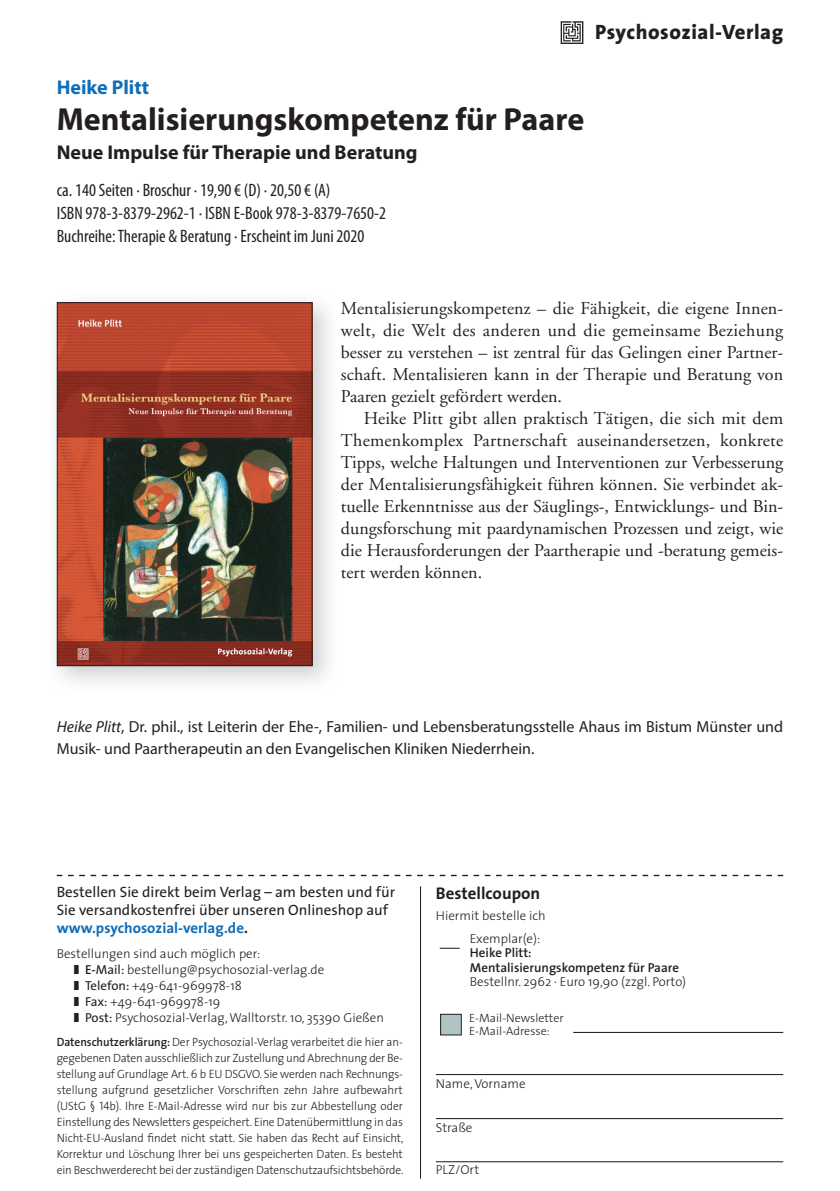
<style>
.page{position:relative;width:840px;height:1191px;background:#fff}
.page>*{position:absolute;margin:0;border:0;box-sizing:border-box;transform-origin:0 0}
.t1{font:700 32px "Myriad Pro";color:#231f20}
.t2{font:800 20.8px "The Sans";letter-spacing:.025em;color:#231f20}
.t3{font:700 20px "Myriad Pro";color:#231f20}
.t4{font:700 20px "Myriad Pro";color:#0f6eb8}
.t5{font:18px/22px "Adobe Garamond";color:#231f20;text-align:justify}
.t6{font:condensed 18px/23px "Myriad Pro";color:#231f20}
.t7{font:700 17px "The Sans";color:#231f20}
.t8{font:16px/22px "Myriad Pro";color:#231f20}
.t9{font:15px/18px "The Sans";color:#231f20}
.t10{font:300 13px/16px "The Sans";color:#231f20}
.t11{font:600 13px/14.4px "The Sans";color:#231f20}
.t12{font:300 12px/16px "The Sans";letter-spacing:-.015em;color:#231f20;text-align:justify;scale:.96 1}
.t13{font:300 12px/12.6px "The Sans";letter-spacing:-.015em;color:#231f20}
.s1{font-style:italic}
.s2{font-weight:700;color:#0f6eb8}
.s3{font-weight:700}
.s4{font-weight:600}
.s5{font-weight:400}
.s6{font-family:"The Sans Light Caps";font-weight:400}
</style>
<div class="page">
<img style="left:56px;top:302px;width:273px;height:380px">
<img style="left:59px;top:304px;width:251px;height:360px">
<div style="left:57px;top:302px;width:255px;height:364px;border:1px solid #231f20"></div>
<hr style="left:420px;top:886px;width:1px;height:292px;background:#231f20">
<hr style="left:435px;top:1161px;width:347px;height:1px;background:#231f20">
<hr style="left:435px;top:1118px;width:347px;height:1px;background:#231f20">
<hr style="left:435px;top:1074px;width:347px;height:1px;background:#231f20">
<svg style="left:439px;top:947px;width:20px;height:1px"></svg>
<div style="left:440px;top:1014px;width:21px;height:21px;background:#b0c4c4"></div>
<div style="left:440px;top:1014px;width:21px;height:21px;border:1px solid #231f20"></div>
<hr style="left:573px;top:1032px;width:209px;height:1px;background:#231f20">
<svg style="left:57px;top:874px;width:725px;height:2px"></svg>
<svg style="left:560px;top:21px;width:23px;height:23px"></svg>
<p class="t2" style="left:594px;top:14px;width:189px">Psychosozial-Verlag</p>
<p class="t4" style="left:57px;top:74px;width:94px">Heike Plitt</p>
<h1 class="t1" style="left:57px;top:98px;width:528px">Mentalisierungskompetenz für Paare</h1>
<p class="t3" style="left:57px;top:140px;width:362px">Neue Impulse für Therapie und Beratung</p>
<p class="t6" style="left:57px;top:178px;width:331px">ca. 140 Seiten · Broschur · 19,90 € (D) · 20,50 € (A)<br>ISBN 978-3-8379-2962-1 · ISBN E-Book 978-3-8379-7650-2<br>Buchreihe: Therapie &amp; Beratung · Erscheint im Juni 2020</p>
<p class="t5" style="left:341px;top:298px;width:443px">Mentalisierungskompetenz – die Fähigkeit, die eigene Innen&shy;welt, die Welt des anderen und die gemeinsame Beziehung besser zu verstehen – ist zentral für das Gelingen einer Partner&shy;schaft. Mentalisieren kann in der Therapie und Beratung von Paaren gezielt gefördert werden.</p>
<p class="t5" style="left:341px;top:408px;width:443px;text-indent:23px">Heike Plitt gibt allen praktisch Tätigen, die sich mit dem Themenkomplex Partnerschaft auseinandersetzen, konkrete Tipps, welche Haltungen und Interventionen zur Verbesserung der Mentalisierungsfähigkeit führen können. Sie verbindet ak&shy;tuelle Erkenntnisse aus der Säuglings-, Entwicklungs- und Bin&shy;dungsforschung mit paardynamischen Prozessen und zeigt, wie die Herausforderungen der Paartherapie und -beratung gemeis&shy;tert werden können.</p>
<p class="t8" style="left:57px;top:715px;width:727px"><span class="s1">Heike Plitt</span> , Dr. phil., ist Leiterin der Ehe-, Familien- und Lebensberatungsstelle Ahaus im Bistum Münster und<br>Musik- und Paartherapeutin an den Evangelischen Kliniken Niederrhein.</p>
<p class="t9" style="left:57px;top:882px;width:339px">Bestellen Sie direkt beim Verlag – am besten und für<br>Sie versandkostenfrei über unseren Onlineshop auf <span class="s2">www.psychosozial-verlag.de</span><span class="s3">.</span></p>
<p class="t10" style="left:74px;top:945px;width:311px;text-indent:-17px">Bestellungen sind auch möglich per:<br>❚ <span class="s4">E-</span><span class="s5">Mail:</span> bestellung@psychosozial-verlag.de<br>❚ <span class="s5">Telefon:</span> +49-641-969978-18<br>❚ <span class="s5">Fax:</span> +49-641-969978-19<br>❚ <span class="s5">Post:</span> Psychosozial-Verlag, Walltorstr. 10, 35390 Gießen</p>
<p class="t12" style="left:57px;top:1033px;width:362px"><span class="s4">Datenschutzerklärung:</span> Der Psychosozial-Verlag verarbeitet die hier an&shy;gegebenen Daten ausschließlich zur Zustellung und Abrechnung der Be&shy;stellung auf Grundlage Art. 6 b EU DSGVO. Sie werden nach Rechnungs&shy;stellung aufgrund gesetzlicher Vorschriften zehn Jahre aufbewahrt (UStG § <span class="s6">14</span>b). Ihre E-Mail-Adresse wird nur bis zur Abbestellung oder Einstellung des Newsletters gespeichert. Eine Datenübermittlung in das Nicht-EU-Ausland findet nicht statt. Sie haben das Recht auf Einsicht, Korrektur und Löschung Ihrer bei uns gespeicherten Daten. Es besteht ein Beschwerderecht bei der zuständigen Datenschutzaufsichtsbehörde.</p>
<p class="t7" style="left:435px;top:879px;width:106px">Bestellcoupon</p>
<p class="t10" style="left:469px;top:903px;width:77px;line-height:23px;text-indent:-34px">Hiermit bestelle ich<br>Exemplar(e):</p>
<p class="t11" style="left:469px;top:945px;width:210px">Heike Plitt:<br>Mentalisierungskompetenz für Paare</p>
<p class="t10" style="left:469px;top:973px;width:217px">Bestellnr. 2962 · Euro 19,90 (zzgl. Porto)</p>
<p class="t13" style="left:469px;top:1011px;width:96px">E-Mail-Newsletter<br>E-Mail-Adresse:</p>
<p class="t10" style="left:435px;top:1074px;width:91px">Name, Vorname</p>
<p class="t10" style="left:435px;top:1118px;width:38px">Straße</p>
<p class="t10" style="left:435px;top:1161px;width:45px">PLZ/Ort</p>
</div>
